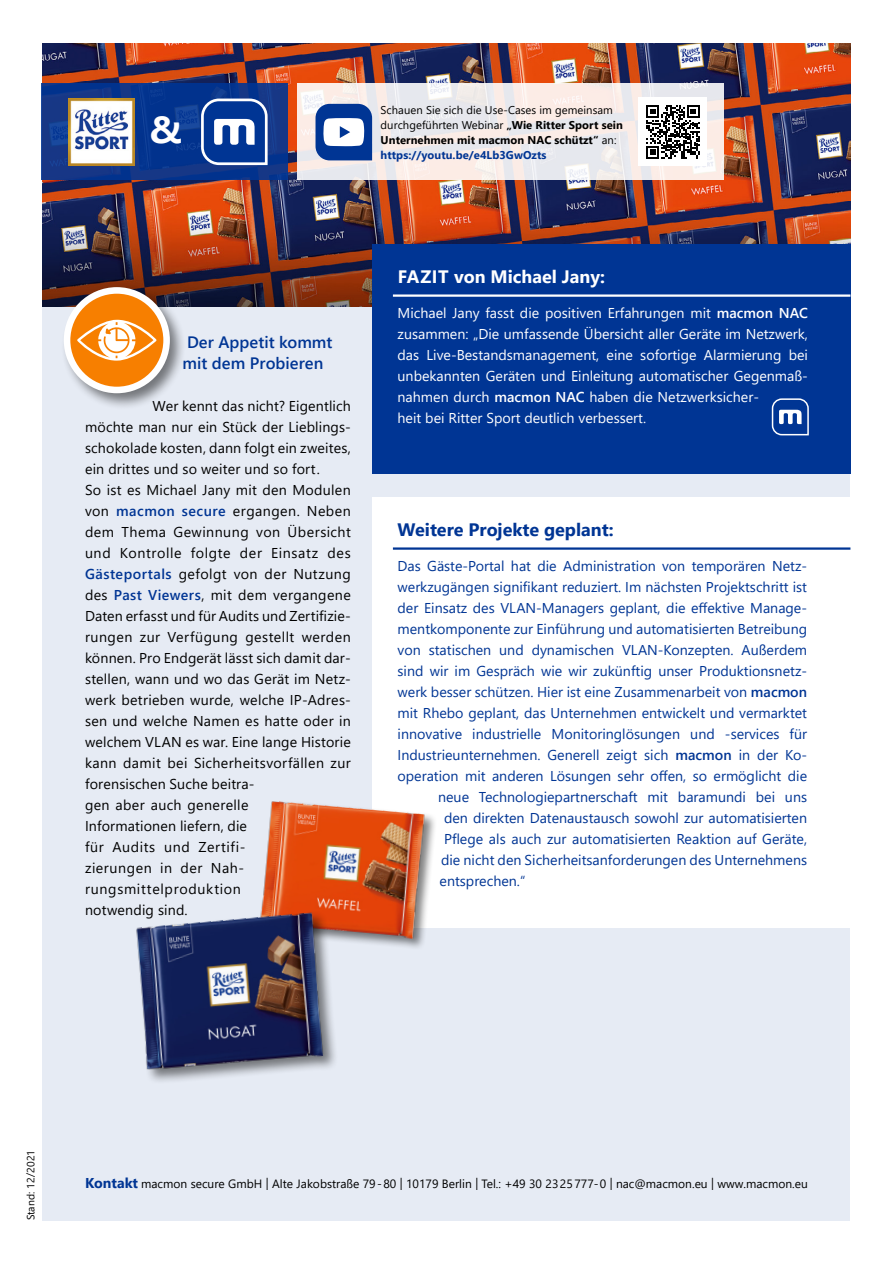
<style>
.page{position:relative;width:893px;height:1263px;background:#fff}
.page>*{position:absolute;margin:0;border:0;box-sizing:border-box;transform-origin:0 0}
.t1{font:700 37.5px "Segoe UI";color:#fff}
.t2{font:700 18px "Segoe UI";color:#003594}
.t3{font:700 18px "Segoe UI";color:#fff}
.t4{font:600 16.5px/21px "Segoe UI";color:#003594}
.t5{font:14.25px "Segoe UI";color:#003594}
.t6{font:14.25px/21px "Segoe UI";letter-spacing:.02em;color:#000}
.t7{font:14.25px/21px "Segoe UI";color:#fff}
.t8{font:12px "Segoe UI";color:#000}
.t9{font:11.25px/15px "Segoe UI";letter-spacing:.005em;color:#000}
.t10{font:10.5px "Segoe UI";color:#000}
.s1{font-weight:700}
.s2{font-weight:700;color:#003594}
.s3{font-weight:600;color:#003594}
.s4{font-weight:600}
.s5{font-weight:700;font-size:14.25px;color:#003594}
</style>
<div class="page">
<div style="left:43px;top:43px;width:807px;height:1177px;background:#e6ebf4"></div>
<img style="left:43px;top:43px;width:807px;height:263px">
<div style="left:372px;top:244px;width:478px;height:229px;background:#003594"></div>
<hr style="left:393px;top:294px;width:457px;height:3px;background:#fff">
<svg style="left:771px;top:398px;width:38px;height:38px"></svg>
<div style="left:372px;top:497px;width:478px;height:431px;background:#fff"></div>
<hr style="left:393px;top:547px;width:457px;height:3px;background:#003594">
<div style="left:259px;top:800px;width:178px;height:151px;background:#000;opacity:.5"></div>
<img style="left:259px;top:800px;width:169px;height:139px">
<div style="left:135px;top:911px;width:204px;height:173px;background:#000;opacity:.5"></div>
<img style="left:135px;top:912px;width:194px;height:159px">
<div style="left:60px;top:284px;width:127px;height:126px;background:#000;opacity:.5"></div>
<svg style="left:67px;top:290px;width:100px;height:100px;background:#f89124"></svg>
<svg style="left:77px;top:320px;width:79px;height:41px;background:#fab265"></svg>
<div style="left:64px;top:287px;width:106px;height:106px;border:7px solid #fff;border-radius:50%"></div>
<svg style="left:297px;top:84px;width:426px;height:96px;fill:#f4ecec"></svg>
<div style="left:639px;top:98px;width:68px;height:68px;background:#fff"></div>
<svg style="left:646px;top:105px;width:54px;height:53px"></svg>
<svg style="left:315px;top:104px;width:57px;height:56px;background:#5c7eba"></svg>
<svg style="left:42px;top:84px;width:246px;height:96px;background:#0d368a"></svg>
<img style="left:68px;top:99px;width:67px;height:66px">
<svg style="left:200px;top:97px;width:69px;height:69px;background:#4a6eb1"></svg>
<h1 class="t1" style="left:150px;top:94px;width:33px">&amp;</h1>
<p class="t9" style="left:381px;top:101px;width:244px">Schauen Sie sich die Use-Cases im gemeinsam durchgeführten Webinar <span class="s1">„Wie Ritter Sport sein Unternehmen mit macmon NAC schützt“</span> an: <span class="s2">https://youtu.be/e4Lb3GwOzts</span></p>
<p class="t4" style="left:183px;top:330px;width:151px">Der Appetit kommt mit dem Probieren</p>
<p class="t6" style="left:85px;top:394px;width:267px;text-indent:68px">Wer kennt das nicht? Eigentlich möchte man nur ein Stück der Lieblings&shy;schokolade kosten, dann folgt ein zweites, ein drittes und so weiter und so fort.<br>So ist es Michael Jany mit den Modulen von <span class="s3">macmon secure</span> ergangen. Neben dem Thema Gewinnung von Übersicht und Kontrolle folgte der Einsatz des <span class="s3">Gästeportals</span> gefolgt von der Nutzung des <span class="s3">Past Viewers</span>, mit dem vergangene Daten erfasst und für Audits und Zertifizie&shy;rungen zur Verfügung gestellt werden können. Pro Endgerät lässt sich damit dar&shy;stellen, wann und wo das Gerät im Netz&shy;werk betrieben wurde, welche IP-Adres&shy;sen und welche Namen es hatte oder in welchem VLAN es war. Eine lange Historie kann damit bei Sicherheitsvorfällen zur forensischen Suche beitra-<br>gen aber auch generelle<br>Informationen liefern, die<br>für Audits und Zertifi-<br>zierungen in der Nah&shy;rungsmittelproduktion<br>notwendig sind.</p>
<p class="t3" style="left:398px;top:259px;width:208px">FAZIT von Michael Jany:</p>
<p class="t7" style="left:398px;top:301px;width:412px">Michael Jany fasst die positiven Erfahrungen mit <span class="s4">macmon NAC </span>zusammen: „Die umfassende Übersicht aller Geräte im Netzwerk, das Live-Bestandsmanagement, eine sofortige Alarmierung bei unbekannten Geräten und Einleitung automatischer Gegenmaß&shy;nahmen durch <span class="s4">macmon NAC</span> haben die Netzwerksicher-<br>heit bei Ritter Sport deutlich verbessert.</p>
<p class="t2" style="left:398px;top:512px;width:218px">Weitere Projekte geplant:</p>
<p class="t5" style="left:398px;top:553px;width:411px">Das Gäste-Portal hat die Administration von temporären Netz-</p>
<p class="t5" style="left:398px;top:574px;width:411px">werkzugängen signifikant reduziert. Im nächsten Projektschritt ist</p>
<p class="t5" style="left:398px;top:595px;width:411px">der Einsatz des VLAN-Managers geplant, die effektive Manage-</p>
<p class="t5" style="left:398px;top:616px;width:411px">mentkomponente zur Einführung und automatisierten Betreibung</p>
<p class="t5" style="left:398px;top:637px;width:411px">von statischen und dynamischen VLAN-Konzepten. Außerdem</p>
<p class="t5" style="left:398px;top:658px;width:411px">sind wir im Gespräch wie wir zukünftig unser Produktionsnetz-</p>
<p class="t5" style="left:398px;top:679px;width:411px">werk besser schützen. Hier ist eine Zusammenarbeit von <span class="s4">macmon</span></p>
<p class="t5" style="left:398px;top:700px;width:411px">mit Rhebo geplant, das Unternehmen entwickelt und vermarktet</p>
<p class="t5" style="left:398px;top:721px;width:411px">innovative industrielle Monitoringlösungen und -services für</p>
<p class="t5" style="left:398px;top:742px;width:411px">Industrieunternehmen. Generell zeigt sich <span class="s4">macmon</span> in der Ko-</p>
<p class="t5" style="left:398px;top:763px;width:411px">operation mit anderen Lösungen sehr offen, so ermöglicht die</p>
<p class="t5" style="left:438px;top:784px;width:371px">neue Technologiepartnerschaft mit baramundi bei uns</p>
<p class="t5" style="left:444px;top:805px;width:365px">den direkten Datenaustausch sowohl zur automatisierten</p>
<p class="t5" style="left:444px;top:826px;width:365px">Pflege als auch zur automatisierten Reaktion auf Geräte,</p>
<p class="t5" style="left:441px;top:847px;width:368px">die nicht den Sicherheitsanforderungen des Unternehmens</p>
<p class="t5" style="left:440px;top:868px;width:87px">entsprechen.“</p>
<p class="t10" style="left:21px;top:1220px;width:72px;rotate:-90deg">Stand: 12/2021</p>
<p class="t8" style="left:85px;top:1172px;width:724px"><span class="s5">Kontakt</span> macmon secure GmbH | Alte Jakobstraße 79-80 | 10179 Berlin | Tel.: +49 30 2325777-0 | nac@macmon.eu | www.macmon.eu</p>
</div>
